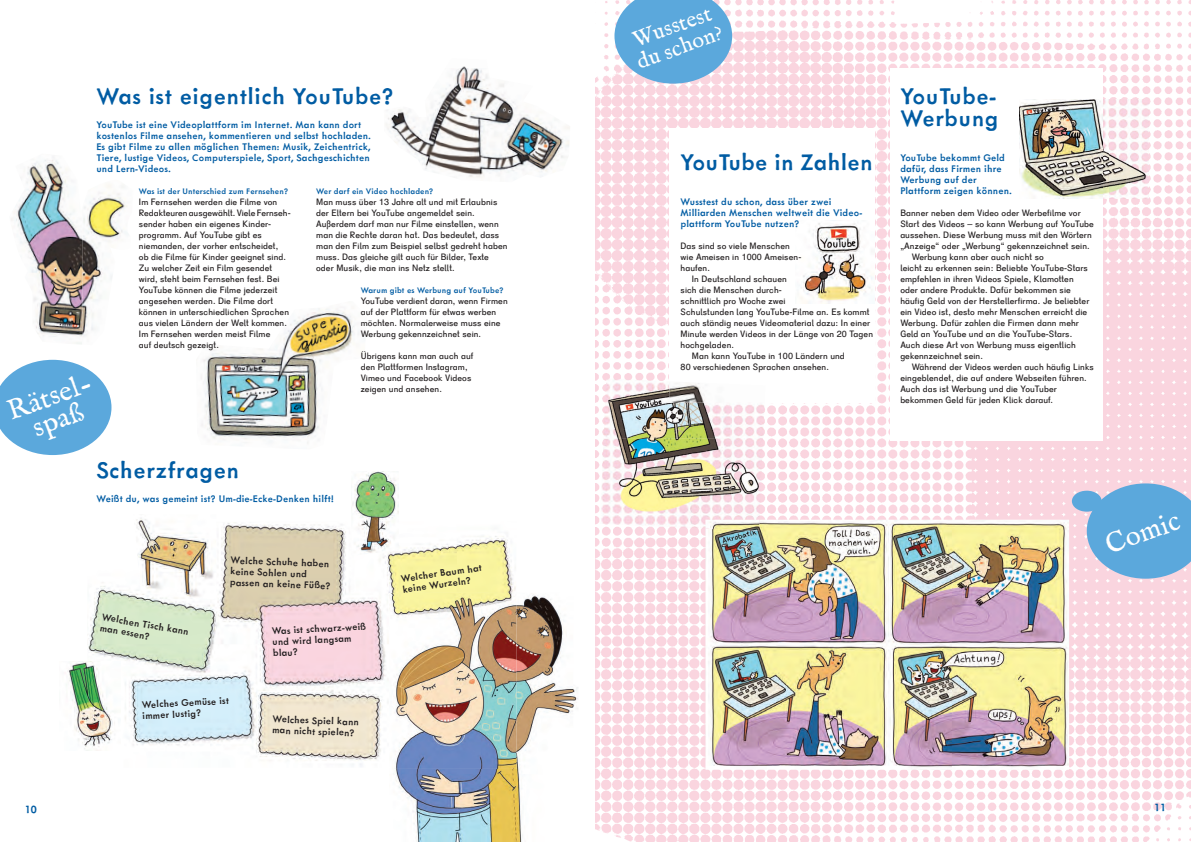
<style>
.page{position:relative;width:1191px;height:842px;background:#fff}
.page>*{position:absolute;margin:0;border:0;box-sizing:border-box;transform-origin:0 0}
.t1{font:28px/24px "IM FELL English Roman";color:#fff;text-align:center}
.t2{font:500 26px/22px "Metallophile Sp 8";letter-spacing:.02em;color:#015ca3}
.t3{font:22px/22px "IM FELL English Roman";color:#fff}
.t4{font:500 12px "Metallophile Sp 8";color:#015ca3}
.t5{font:500 11px/11px "Metallophile Sp 8";letter-spacing:.01em;color:#015ca3}
.t6{font:500 11px/11px "Metallophile Sp 8";color:#231f20}
.t7{font:500 9.2px "Metallophile Sp 8";letter-spacing:.01em;color:#015ca3}
.t8{font:9px/11px "Schulbuch Bayern OT";letter-spacing:.01em;color:#231f20}
</style>
<div class="page">
<img style="left:595px;top:0;width:596px;height:842px">
<img style="left:88px;top:522px;width:428px;height:244px">
<img style="left:351px;top:471px;width:48px;height:85px">
<img style="left:133px;top:518px;width:83px;height:82px">
<div style="left:669px;top:128px;width:205px;height:275px;background:#fff"></div>
<div style="left:890px;top:68px;width:212px;height:372px;background:#fff"></div>
<img style="left:11px;top:157px;width:71px;height:187px">
<img style="left:82px;top:184px;width:46px;height:153px">
<img style="left:201px;top:308px;width:158px;height:136px">
<img style="left:386px;top:68px;width:184px;height:109px">
<img style="left:801px;top:220px;width:72px;height:84px">
<img style="left:1019px;top:100px;width:129px;height:98px">
<img style="left:705px;top:520px;width:364px;height:250px">
<svg style="left:614px;top:0;width:118px;height:84px;background:#77b2de"></svg>
<div style="left:1071px;top:491px;width:30px;height:21px;background:#5ba8dc;border-radius:50%"></div>
<svg style="left:1086px;top:483px;width:105px;height:96px;background:#74afdc"></svg>
<svg style="left:0;top:360px;width:111px;height:95px"></svg>
<img style="left:67px;top:662px;width:53px;height:89px">
<img style="left:395px;top:594px;width:183px;height:248px">
<img style="left:389px;top:593px;width:127px;height:176px">
<img style="left:600px;top:438px;width:131px;height:90px">
<img style="left:731px;top:403px;width:33px;height:117px">
<img style="left:603px;top:379px;width:128px;height:60px">
<img style="left:669px;top:381px;width:62px;height:22px">
<img style="left:705px;top:520px;width:54px;height:11px">
<h2 class="t2" style="left:96px;top:84px;width:299px">Was ist eigentlich YouTube?</h2>
<p class="t5" style="left:96px;top:118px;width:276px">YouTube ist eine Videoplattform im Internet. Man kann dort kostenlos Filme ansehen, kommentieren und selbst hochladen.<br>Es gibt Filme zu allen möglichen Themen: Musik, Zeichentrick, Tiere, lustige Videos, Computerspiele, Sport, Sachgeschichten und Lern-Videos.</p>
<p class="t7" style="left:139px;top:185px;width:151px">Was ist der Unterschied zum Fernsehen?</p>
<p class="t8" style="left:139px;top:196px;width:153px">Im Fernsehen werden die Filme von Redakteuren ausgewählt. Viele Fernseh&shy;sender haben ein eigenes Kinder&shy;programm. Auf YouTube gibt es niemanden, der vorher entscheidet,<br>ob die Filme für Kinder geeignet sind.<br>Zu welcher Zeit ein Film gesendet wird, steht beim Fernsehen fest. Bei YouTube können die Filme jederzeit angesehen werden. Die Filme dort können in unterschied lichen Sprachen aus vielen Ländern der Welt kommen.<br>Im Fernsehen werden meist Filme<br>auf deutsch gezeigt.</p>
<p class="t7" style="left:316px;top:185px;width:119px">Wer darf ein Video hochladen?</p>
<p class="t8" style="left:316px;top:196px;width:193px">Man muss über 13 Jahre alt und mit Erlaubnis der Eltern bei YouTube angemeldet sein.<br>Außerdem darf man nur Filme einstellen, wenn man die Rechte daran hat. Das bedeutet, dass man den Film zum Beispiel selbst gedreht haben muss. Das gleiche gilt auch für Bilder, Texte oder Musik, die man ins Netz stellt.</p>
<p class="t7" style="left:361px;top:284px;width:144px">Warum gibt es Werbung auf YouTube?</p>
<p class="t8" style="left:361px;top:295px;width:149px">YouTube verdient daran, wenn Firmen auf der Plattform für etwas werben möchten. Normalerweise muss eine Werbung gekennzeichnet sein.</p>
<p class="t8" style="left:361px;top:350px;width:114px">Übrigens kann man auch auf den Plattformen Instagram,<br>Vimeo und Facebook Videos zeigen und ansehen.</p>
<h1 class="t1" style="left:5px;top:401px;width:90px;rotate:-20deg">Rätsel&shy;spaß</h1>
<h2 class="t2" style="left:96px;top:458px;width:144px">Scherzfragen</h2>
<p class="t5" style="left:96px;top:492px;width:239px">Weißt du, was gemeint ist? Um-die-Ecke-Denken hilft!</p>
<p class="t6" style="left:231px;top:554px;width:102px;rotate:2deg">Welche Schuhe haben keine Sohlen und passen an keine Füße?</p>
<p class="t6" style="left:103px;top:611px;width:89px;rotate:10deg">Welchen Tisch kann man essen?</p>
<p class="t6" style="left:271px;top:625px;width:96px;rotate:-3deg">Was ist schwarz-weiß und wird langsam blau?</p>
<p class="t6" style="left:141px;top:699px;width:89px;rotate:-3deg">Welches Gemüse ist immer lustig?</p>
<p class="t6" style="left:273px;top:713px;width:88px;rotate:2deg">Welches Spiel kann man nicht spielen?</p>
<p class="t6" style="left:400px;top:573px;width:83px;rotate:-8deg">Welcher Baum hat keine Wurzeln?</p>
<h3 class="t3" style="left:626px;top:32px;width:91px;rotate:-20deg">Wusstest du schon?</h3>
<h2 class="t2" style="left:680px;top:150px;width:194px">YouTube in Zahlen</h2>
<p class="t5" style="left:680px;top:195px;width:183px">Wusstest du schon, dass über zwei<br>Milliarden Menschen weltweit die Video&shy;plattform YouTube nutzen?</p>
<p class="t8" style="left:680px;top:240px;width:111px">Das sind so viele Menschen</p>
<p class="t8" style="left:680px;top:251px;width:122px">wie Ameisen in 1000 Ameisen-</p>
<p class="t8" style="left:680px;top:262px;width:31px">haufen.</p>
<p class="t8" style="left:692px;top:273px;width:96px">In Deutschland schauen</p>
<p class="t8" style="left:680px;top:284px;width:103px">sich die Menschen durch-</p>
<p class="t8" style="left:680px;top:295px;width:106px">schnittlich pro Woche zwei</p>
<p class="t8" style="left:680px;top:306px;width:190px">Schulstunden lang YouTube-Filme an. Es kommt</p>
<p class="t8" style="left:680px;top:317px;width:191px">auch ständig neues Videomaterial dazu: In einer</p>
<p class="t8" style="left:680px;top:328px;width:194px">Minute werden Videos in der Länge von 20 Tagen</p>
<p class="t8" style="left:680px;top:339px;width:55px">hochgeladen.</p>
<p class="t8" style="left:692px;top:350px;width:154px">Man kann YouTube in 100 Ländern und</p>
<p class="t8" style="left:680px;top:361px;width:150px">80 verschiedenen Sprachen ansehen.</p>
<h2 class="t2" style="left:900px;top:84px;width:100px">YouTube-<br>Werbung</h2>
<p class="t5" style="left:900px;top:151px;width:113px">YouTube bekommt Geld dafür, dass Firmen ihre<br>Werbung auf der<br>Plattform zeigen können.</p>
<p class="t8" style="left:900px;top:207px;width:182px">Banner neben dem Video oder Werbefilme vor</p>
<p class="t8" style="left:900px;top:218px;width:195px">Start des Videos – so kann Werbung auf YouTube</p>
<p class="t8" style="left:900px;top:229px;width:193px">aussehen. Diese Werbung muss mit den Wörtern</p>
<p class="t8" style="left:900px;top:240px;width:191px">„Anzeige“ oder „Werbung“ gekennzeichnet sein.</p>
<p class="t8" style="left:911px;top:251px;width:134px">Werbung kann aber auch nicht so</p>
<p class="t8" style="left:900px;top:262px;width:189px">leicht zu erkennen sein: Beliebte YouTube-Stars</p>
<p class="t8" style="left:900px;top:273px;width:175px">empfehlen in ihren Videos Spiele, Klamotten</p>
<p class="t8" style="left:900px;top:284px;width:172px">oder andere Produkte. Dafür bekommen sie</p>
<p class="t8" style="left:900px;top:295px;width:190px">häufig Geld von der Herstellerfirma. Je beliebter</p>
<p class="t8" style="left:900px;top:306px;width:188px">ein Video ist, desto mehr Menschen erreicht die</p>
<p class="t8" style="left:900px;top:317px;width:180px">Werbung. Dafür zahlen die Firmen dann mehr</p>
<p class="t8" style="left:900px;top:328px;width:173px">Geld an YouTube und an die YouTube-Stars.</p>
<p class="t8" style="left:900px;top:339px;width:177px">Auch diese Art von Werbung muss eigentlich</p>
<p class="t8" style="left:900px;top:350px;width:84px">gekennzeichnet sein.</p>
<p class="t8" style="left:911px;top:361px;width:184px">Während der Videos werden auch häufig Links</p>
<p class="t8" style="left:900px;top:372px;width:188px">eingeblendet, die auf andere Webseiten führen.</p>
<p class="t8" style="left:900px;top:383px;width:158px">Auch das ist Werbung und die YouTuber</p>
<p class="t8" style="left:900px;top:394px;width:154px">bekommen Geld für jeden Klick darauf.</p>
<h1 class="t1" style="left:1102px;top:535px;width:79px;rotate:-20deg">Comic</h1>
<h3 class="t4" style="left:25px;top:802px;width:13px">10</h3>
<h3 class="t4" style="left:1154px;top:800px;width:13px">11</h3>
</div>
